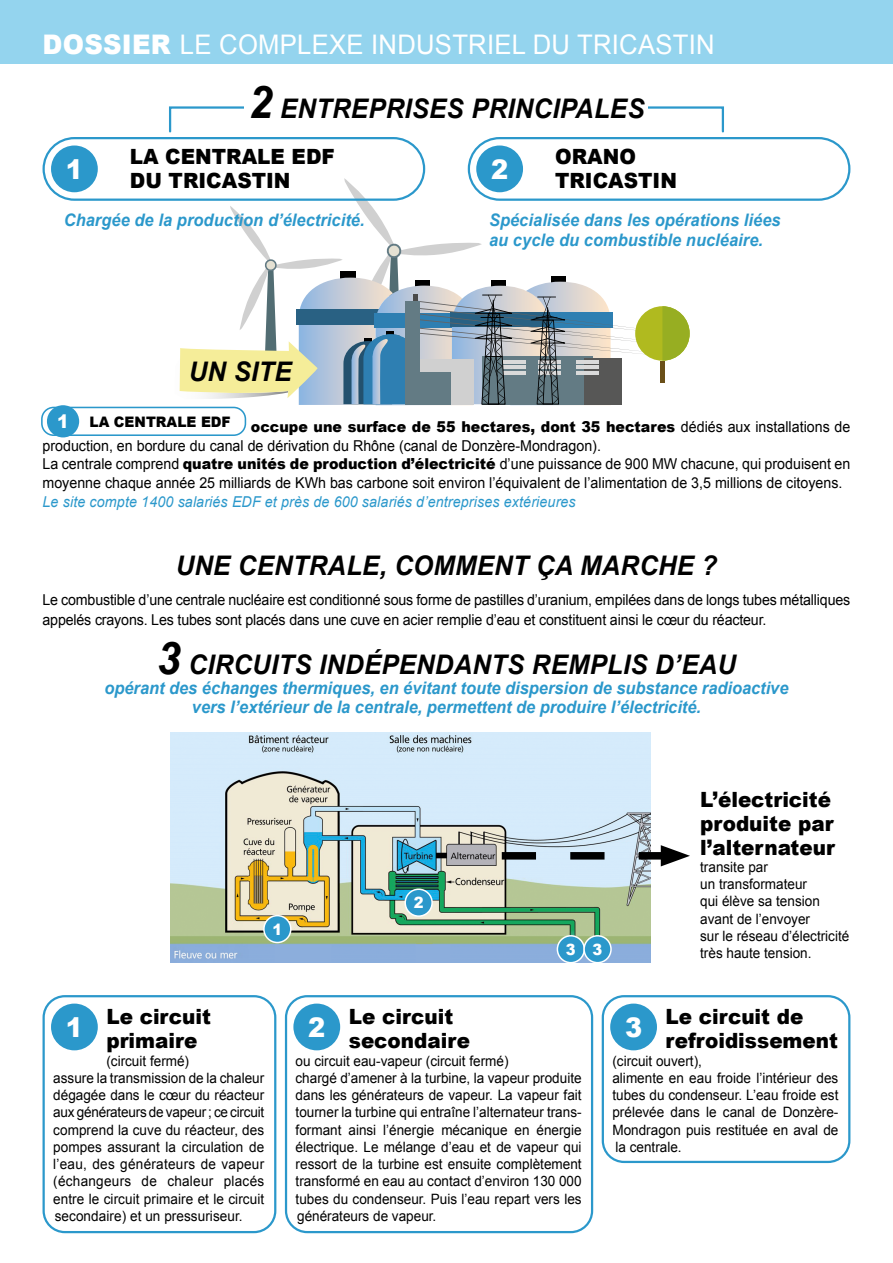
<style>
.page{position:relative;width:893px;height:1263px;background:#fff}
.page>*{position:absolute;margin:0;border:0;box-sizing:border-box;transform-origin:0 0}
.t1{font:italic 700 27px "Arial";letter-spacing:.01em;color:#000;scale:.95 1}
.t2{font:27px "Arial";letter-spacing:.01em;color:#fff;scale:.95 1}
.t3{font:900 27px "Arial";color:#fff;scale:.95 1}
.t4{font:900 21px/24px "Arial";color:#000;scale:.95 1}
.t5{font:italic 700 17.25px/19.5px "Arial";color:#2b98cb;scale:.95 1}
.t6{font:900 15.45px "Arial";color:#fff;scale:.95 1}
.t7{font:15px/18.8px "Arial";color:#000;scale:.95 1}
.t8{font:italic 15px "Arial";letter-spacing:.01em;color:#2b98cb;scale:.95 1}
.t9{font:900 14.4px "Arial";color:#000;scale:.95 1}
.t10{font:14.25px/17.2px "Arial";color:#000;scale:.95 1}
.s1{font-weight:900}
.s2{font-size:45px}
.s3{font-size:18.6px;color:#fff}
</style>
<div class="page">
<img style="left:170px;top:732px;width:481px;height:230px">
<div style="left:0;top:0;width:893px;height:64px;background:#94d4ee"></div>
<div style="left:51px;top:145px;width:47px;height:47px;background:#2b98cb;border-radius:50%"></div>
<div style="left:476px;top:145px;width:47px;height:47px;background:#2b98cb;border-radius:50%"></div>
<div style="left:43px;top:137px;width:382px;height:64px;border:2px solid #2b98cb;border-radius:31px"></div>
<div style="left:47px;top:405px;width:32px;height:32px;background:#2b98cb;border-radius:50%"></div>
<div style="left:41px;top:407px;width:205px;height:29px;border:2px solid #2b98cb;border-radius:12px"></div>
<div style="left:468px;top:137px;width:382px;height:64px;border:2px solid #2b98cb;border-radius:31px"></div>
<img style="left:179px;top:370px;width:1px;height:21px">
<svg style="left:180px;top:178px;width:510px;height:227px"></svg>
<div style="left:602px;top:995px;width:248px;height:168px;border:2px solid #2b98cb;border-radius:21px"></div>
<div style="left:51px;top:1003px;width:47px;height:47px;background:#2b98cb;border-radius:50%"></div>
<div style="left:293px;top:1003px;width:47px;height:47px;background:#2b98cb;border-radius:50%"></div>
<div style="left:610px;top:1003px;width:47px;height:47px;background:#2b98cb;border-radius:50%"></div>
<div style="left:43px;top:995px;width:233px;height:238px;border:2px solid #2b98cb;border-radius:21px"></div>
<div style="left:285px;top:995px;width:308px;height:238px;border:2px solid #2b98cb;border-radius:21px"></div>
<div style="left:264px;top:916px;width:27px;height:26px;background:#2b98cb;border-radius:50%"></div>
<div style="left:263px;top:915px;width:29px;height:28px;border:2px solid #fff;border-radius:50%"></div>
<div style="left:405px;top:889px;width:27px;height:27px;background:#2b98cb;border-radius:50%"></div>
<div style="left:404px;top:888px;width:29px;height:29px;border:2px solid #fff;border-radius:50%"></div>
<div style="left:557px;top:936px;width:27px;height:27px;background:#2b98cb;border-radius:50%"></div>
<div style="left:557px;top:935px;width:28px;height:28px;border:2px solid #fff;border-radius:50%"></div>
<div style="left:584px;top:936px;width:27px;height:27px;background:#2b98cb;border-radius:50%"></div>
<div style="left:583px;top:935px;width:29px;height:28px;border:2px solid #fff;border-radius:50%"></div>
<svg style="left:502px;top:845px;width:188px;height:21px;background:#9eaab3"></svg>
<h1 class="t2" style="left:43px;top:27px;width:709px"><span class="s1">DOSSIER</span> LE COMPLEXE INDUSTRIEL DU TRICASTIN</h1>
<h1 class="t1" style="left:248px;top:91px;width:418px"><span class="s2">2</span> ENTREPRISES PRINCIPALES</h1>
<h2 class="t4" style="left:130px;top:144px;width:217px">LA CENTRALE EDF<br>DU TRICASTIN</h2>
<h1 class="t3" style="left:66px;top:149px;width:20px">1</h1>
<h1 class="t3" style="left:491px;top:149px;width:20px">2</h1>
<h2 class="t4" style="left:555px;top:144px;width:130px">ORANO<br>TRICASTIN</h2>
<p class="t5" style="left:64px;top:211px;width:318px">Chargée de la production d’électricité.</p>
<h1 class="t1" style="left:189px;top:354px;width:110px">UN SITE</h1>
<p class="t5" style="left:489px;top:211px;width:309px">Spécialisée dans les opérations liées au cycle du combustible nucléaire.</p>
<p class="t9" style="left:57px;top:411px;width:184px"><span class="s3">1</span> LA CENTRALE EDF</p>
<p class="t7" style="left:43px;top:417px;width:852px;text-indent:208px"><span class="s1">occupe une surface de 55 hectares, dont 35 hectares</span> dédiés aux installations de production, en bordure du canal de dérivation du Rhône (canal de Donzère-Mondragon).<br>La centrale comprend <span class="s1">quatre unités de production d’électricité</span> d’une puissance de 900 MW chacune, qui produisent en moyenne chaque année 25 milliards de KWh bas carbone soit environ l’équivalent de l’alimentation de 3,5 millions de citoyens.</p>
<p class="t8" style="left:43px;top:492px;width:563px">Le site compte 1400 salariés EDF et près de 600 salariés d’entreprises extérieures</p>
<h1 class="t1" style="left:176px;top:548px;width:572px">UNE CENTRALE, COMMENT ÇA MARCHE ?</h1>
<p class="t7" style="left:43px;top:590px;width:852px;line-height:19.5px">Le combustible d’une centrale nucléaire est conditionné sous forme de pastilles d’uranium, empilées dans de longs tubes métalliques appelés crayons. Les tubes sont placés dans une cuve en acier remplie d’eau et constituent ainsi le cœur du réacteur.</p>
<h1 class="t1" style="left:157px;top:647px;width:611px"><span class="s2">3</span> CIRCUITS INDÉPENDANTS REMPLIS D’EAU</h1>
<p class="t5" style="left:105px;top:679px;width:721px;text-align:center">opérant des échanges thermiques, en évitant toute dispersion de substance radioactive vers l’extérieur de la centrale, permettent de produire l’électricité.</p>
<p class="t6" style="left:272px;top:918px;width:12px">1</p>
<p class="t6" style="left:414px;top:891px;width:12px">2</p>
<p class="t6" style="left:566px;top:938px;width:40px">3 3</p>
<h2 class="t4" style="left:700px;top:786px;width:143px">L’électricité produite par l’alternateur</h2>
<p class="t10" style="left:700px;top:858px;width:158px">transite par<br>un transformateur<br>qui élève sa tension avant de l’envoyer<br>sur le réseau d’électricité très haute tension.</p>
<h2 class="t4" style="left:106px;top:1004px;width:112px">Le circuit primaire</h2>
<p class="t10" style="left:53px;top:1052px;width:224px;text-indent:53px">(circuit fermé)<br>assure la transmission de la chaleur dégagée dans le cœur du réacteur aux générateurs de vapeur ; ce circuit comprend la cuve du réacteur, des pompes assurant la circulation de l’eau, des générateurs de vapeur (échangeurs de chaleur placés entre le circuit primaire et le circuit secondaire) et un pressuriseur.</p>
<h2 class="t4" style="left:666px;top:1004px;width:183px">Le circuit de refroidissement</h2>
<p class="t10" style="left:612px;top:1052px;width:239px">(circuit ouvert),<br>alimente en eau froide l’intérieur des tubes du condenseur. L’eau froide est prélevée dans le canal de Donzère-<br>Mondragon puis restituée en aval de la centrale.</p>
<h2 class="t4" style="left:349px;top:1004px;width:129px">Le circuit secondaire</h2>
<p class="t10" style="left:296px;top:1052px;width:303px">ou circuit eau-vapeur (circuit fermé)<br>chargé d’amener à la turbine, la vapeur produite dans les générateurs de vapeur. La vapeur fait tourner la turbine qui entraîne l’alternateur trans&shy;formant ainsi l’énergie mécanique en énergie électrique. Le mélange d’eau et de vapeur qui ressort de la turbine est ensuite complètement transformé en eau au contact d’environ 130 000 tubes du condenseur. Puis l’eau repart vers les générateurs de vapeur.</p>
<h1 class="t3" style="left:66px;top:1007px;width:20px">1</h1>
<h1 class="t3" style="left:308px;top:1007px;width:20px">2</h1>
<h1 class="t3" style="left:625px;top:1007px;width:20px">3</h1>
</div>
